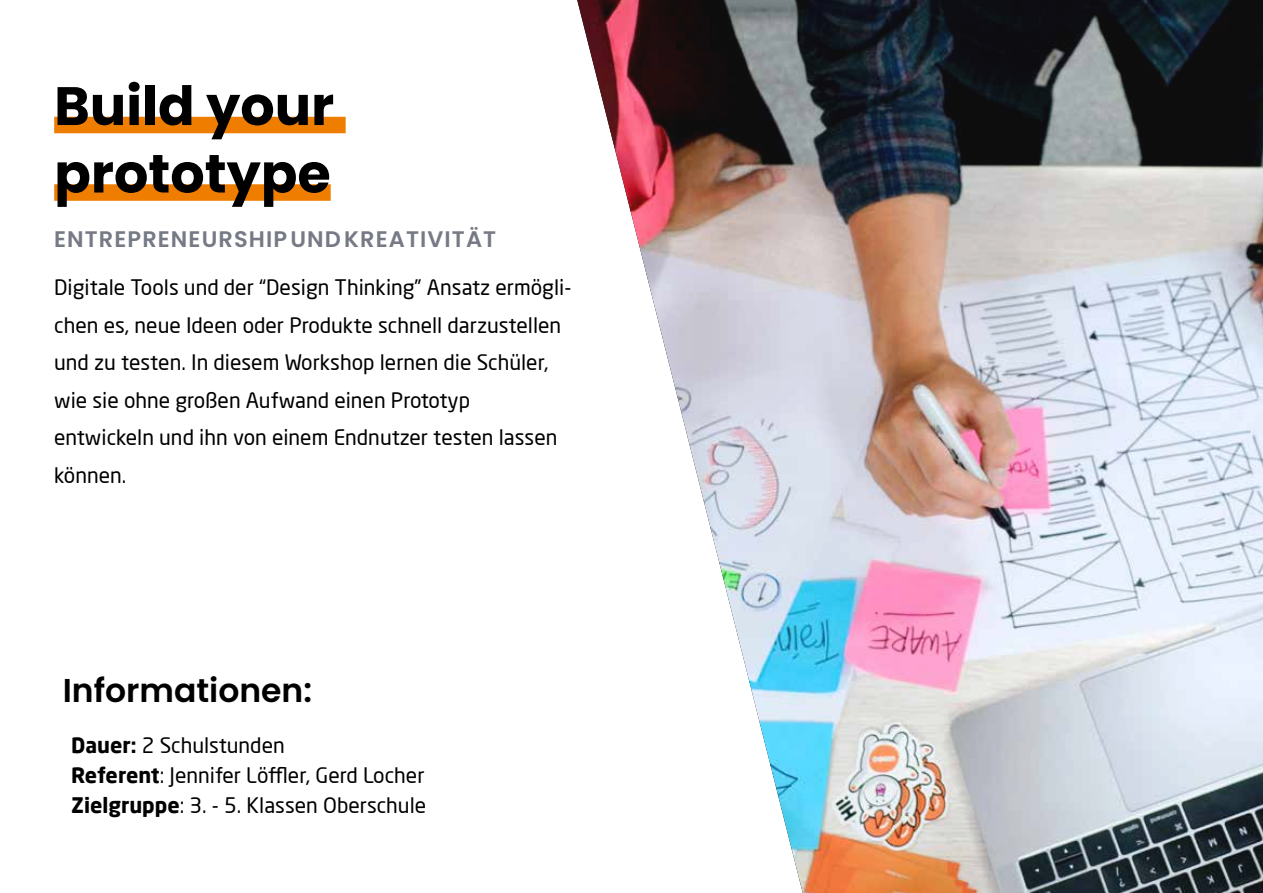
<style>
.page{position:relative;width:1263px;height:893px;background:#fff}
.page>*{position:absolute;margin:0;border:0;box-sizing:border-box;transform-origin:0 0}
.t1{font:700 54px/67.5px "Poppins";color:#000}
.t2{font:600 33px "Poppins";color:#000}
.t3{font:600 22.5px "Poppins";letter-spacing:.05em;color:#757a85}
.t4{font:21px/37.5px "Neo Sans Pro";color:#000}
.s1{font-weight:700}
</style>
<div class="page">
<img style="left:577px;top:0;width:686px;height:893px">
<div style="left:54px;top:117px;width:292px;height:16px;background:#ef7d00"></div>
<div style="left:54px;top:184px;width:277px;height:17px;background:#ef7d00"></div>
<h1 class="t1" style="left:54px;top:73px;width:281px">Build your prototype</h1>
<p class="t3" style="left:54px;top:226px;width:444px">ENTREPRENEURSHIP UND KREATIVITÄT</p>
<p class="t4" style="left:54px;top:268px;width:519px">Digitale Tools und der “Design Thinking” Ansatz ermögli&shy;chen es, neue Ideen oder Produkte schnell darzustellen und zu testen. In diesem Workshop lernen die Schüler, wie sie ohne großen Aufwand einen Prototyp entwickeln und ihn von einem Endnutzer testen lassen können.</p>
<h2 class="t2" style="left:63px;top:671px;width:251px">Informationen:</h2>
<p class="t4" style="left:71px;top:730px;width:356px;line-height:30px"><span class="s1">Dauer:</span> 2 Schulstunden<br><span class="s1">Referent</span>: Jennifer Löffler, Gerd Locher<br><span class="s1">Zielgruppe</span>: 3. - 5. Klassen Oberschule</p>
</div>
